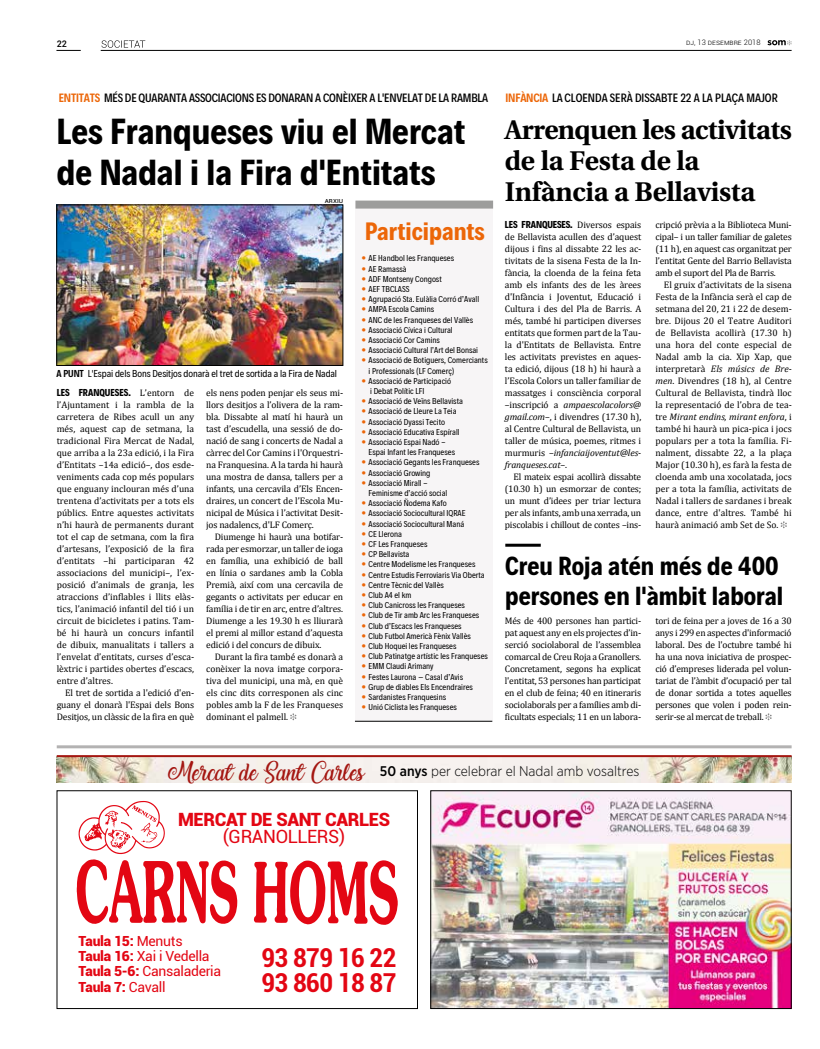
<style>
.page{position:relative;width:820px;height:1049px;background:#fff}
.page>*{position:absolute;margin:0;border:0;box-sizing:border-box;transform-origin:0 0}
.t1{font:700 36px/41px "Decalotype";color:#000}
.t2{font:700 27px/31px "Linguistics Pro";letter-spacing:-.01em;color:#000}
.t3{font:700 condensed 26.1px/24.6px "Roboto";letter-spacing:-.02em;color:#e30613}
.t4{font:700 26px/30px "Decalotype";color:#000}
.t5{font:700 25px "Decalotype";color:#ec6608}
.t6{font:900 18.3px "Roboto";letter-spacing:-.02em;color:#e30613}
.t7{font:18.3px "Roboto";letter-spacing:-.02em;color:#e30613}
.t8{font:300 14px "Gotham Narrow";color:#000}
.t9{font:13.9px/15.3px "Roboto";letter-spacing:-.02em;color:#e30613}
.t10{font:500 12px "Decalotype";letter-spacing:-.015em;color:#000}
.t11{font:10px "Decalotype";letter-spacing:-.01em;color:#000}
.t12{font:700 10px "Decalotype";letter-spacing:-.005em;color:#000}
.t13{font:9.5px/12px "Cambria";letter-spacing:-.015em;color:#000;text-align:justify}
.t14{font:500 9px "Roboto";color:#000}
.t15{font:8.5px/10.2px "Decalotype";color:#000}
.t16{font:300 7.5px "Roboto";color:#000}
.t17{font:7px "Roboto";color:#000}
.s1{font-weight:600;color:#ec6608}
.s2{font-weight:600}
.s3{font-family:"Cambria";font-weight:400;font-size:9.5px}
.s4{font-style:italic}
.s5{font-family:"Laughing and Smiling";font-weight:400;font-size:18.1px;color:#a41611}
.s6{font-weight:500}
.s7{font-weight:900}
</style>
<div class="page">
<svg style="left:767px;top:40px;width:24px;height:5px"></svg>
<svg style="left:101px;top:40px;width:44px;height:8px"></svg>
<hr style="left:101px;top:50px;width:690px;height:1px;background:#000">
<svg style="left:56px;top:50px;width:25px;height:1px"></svg>
<img style="left:57px;top:757px;width:734px;height:25px">
<hr style="left:57px;top:745px;width:734px;height:3px;background:#b3b2b2">
<img style="left:432px;top:792px;width:357px;height:215px">
<div style="left:430px;top:790px;width:361px;height:219px;border:1px solid #000"></div>
<svg style="left:254px;top:860px;width:143px;height:65px"></svg>
<svg style="left:77px;top:801px;width:160px;height:123px"></svg>
<div style="left:57px;top:790px;width:360px;height:219px;border:1px solid #000"></div>
<hr style="left:57px;top:755px;width:734px;height:2px;background:#a41611">
<img style="left:58px;top:207px;width:283px;height:157px">
<div style="left:56px;top:205px;width:287px;height:161px;border:1px solid #000"></div>
<svg style="left:290px;top:713px;width:6px;height:7px"></svg>
<svg style="left:780px;top:521px;width:6px;height:7px"></svg>
<svg style="left:765px;top:713px;width:6px;height:7px"></svg>
<hr style="left:505px;top:544px;width:35px;height:3px;background:#000">
<div style="left:355px;top:201px;width:138px;height:519px;background:#f7f5f6"></div>
<div style="left:355px;top:201px;width:138px;height:8px;background:#9d9d9c"></div>
<hr style="left:355px;top:721px;width:137px;height:1px;background:#000">
<p class="t14" style="left:57px;top:37px;width:12px">22</p>
<p class="t16" style="left:685px;top:37px;width:76px">dj, 13 DESEMBRE 2018</p>
<p class="t10" style="left:59px;top:89px;width:430px"><span class="s1">ENTITATS</span> MÉS DE QUARANTA ASSOCIACIONS ES DONARAN A CONÈIXER A L'ENVELAT DE LA RAMBLA</p>
<h1 class="t1" style="left:57px;top:109px;width:410px">Les Franqueses viu el Mercat de Nadal i la Fira d'Entitats</h1>
<p class="t17" style="left:324px;top:195px;width:20px">arxiu</p>
<p class="t11" style="left:56px;top:367px;width:282px"><span class="s2">A PUNT</span> L'Espai dels Bons Desitjos donarà el tret de sortida a la Fira de Nadal</p>
<p class="t13" style="left:206px;top:387px;width:138px">els nens poden penjar els seus mi&shy;llors desitjos a l’olivera de la ram&shy;bla. Dissabte al matí hi haurà un tast d’escudella, una sessió de do&shy;nació de sang i concerts de Nadal a càrrec del Cor Camins i l'Orquestri&shy;na Franquesina. A la tarda hi haurà una mostra de dansa, tallers per a infants, una cercavila d’Els Encen&shy;draires, un concert de l’Escola Mu&shy;nicipal de Música i l’activitat Desit&shy;jos nadalencs, d'LF Comerç.</p>
<p class="t13" style="left:206px;top:531px;width:138px;text-indent:9px">Diumenge hi haurà una botifar&shy;rada per esmorzar, un taller de ioga en família, una exhibició de ball en línia o sardanes amb la Cobla Premià, així com una cercavila de gegants o activitats per educar en família i de tir en arc, entre d’altres.<br>Diumenge a les 19.30 h es lliurarà el premi al millor estand d’aquesta edició i del concurs de dibuix.</p>
<p class="t13" style="left:206px;top:651px;width:138px;text-indent:9px">Durant la fira també es donarà a conèixer la nova imatge corpora&shy;tiva del municipi, una mà, en què els cinc dits corresponen als cinc pobles amb la F de les Franqueses dominant el palmell.</p>
<p class="t12" style="left:57px;top:386px;width:139px">LES FRANQUESES. <span class="s3">L’entorn de</span></p>
<p class="t13" style="left:57px;top:399px;width:139px">l’Ajuntament i la rambla de la carretera de Ribes acull un any més, aquest cap de setmana, la tradicional Fira Mercat de Nadal, que arriba a la 23a edició, i la Fira d’Entitats –14a edició–, dos esde&shy;veniments cada cop més populars que enguany inclouran més d’una trentena d’activitats per a tots els públics. Entre aquestes activitats n’hi haurà de permanents durant tot el cap de setmana, com la fira d’artesans, l’exposició de la fira d’entitats –hi participaran 42 associacions del municipi–, l’ex&shy;posició d’animals de granja, les atraccions d’inflables i llits elàs&shy;tics, l’animació infantil del tió i un circuit de bicicletes i patins. Tam&shy;bé hi haurà un concurs infantil de dibuix, manualitats i tallers a l’envelat d’entitats, curses d’esca&shy;lèxtric i partides obertes d’escacs, entre d’altres.</p>
<p class="t13" style="left:57px;top:687px;width:139px;text-indent:9px">El tret de sortida a l'edició d'en&shy;guany el donarà l'Espai dels Bons Desitjos, un clàssic de la fira en què</p>
<h3 class="t5" style="left:365px;top:213px;width:121px">Participants</h3>
<p class="t15" style="left:368px;top:253px;width:121px">AE Handbol les Franqueses<br>AE Ramassà<br>ADF Montseny Congost<br>AEF TBCLASS<br>Agrupació Sta. Eulàlia Corró d’Avall<br>AMPA Escola Camins<br>ANC de les Franqueses del Vallès<br>Associació Cívica i Cultural<br>Associació Cor Camins<br>Associació Cultural l’Art del Bonsai<br>Associació de Botiguers, Comerciants i Professionals (LF Comerç)<br>Associació de Participació<br>i Debat Polític LFI<br>Associació de Veïns Bellavista<br>Associació de Lleure La Teia<br>Associació Dyassi Tecito<br>Associació Educativa Espírall<br>Associació Espai Nadó -<br>Espai Infant les Franqueses<br>Associació Gegants les Franqueses<br>Associació Growing<br>Associació Mirall -<br>Feminisme d’acció social<br>Associació Ñodema Kafo<br>Associació Sociocultural IQRAE<br>Associació Sociocultural Maná<br>CE Llerona<br>CF Les Franqueses<br>CP Bellavista<br>Centre Modelisme les Franqueses<br>Centre Estudis Ferroviaris Via Oberta<br>Centre Tècnic del Vallès<br>Club A4 el km<br>Club Canicross les Franqueses<br>Club de Tir amb Arc les Franqueses<br>Club d’Escacs les Franqueses<br>Club Futbol Americà Fènix Vallès<br>Club Hoquei les Franqueses<br>Club Patinatge artístic les Franqueses<br>EMM Claudi Arimany<br>Festes Laurona – Casal d’Avis<br>Grup de diables Els Encendraires<br>Sardanistes Franquesins<br>Unió Ciclista les Franqueses</p>
<p class="t10" style="left:505px;top:89px;width:273px"><span class="s1">INFÀNCIA</span> LA CLOENDA SERÀ DISSABTE 22 A LA PLAÇA MAJOR</p>
<h2 class="t2" style="left:504px;top:113px;width:288px">Arrenquen les activitats de la Festa de la<br>Infància a Bellavista</h2>
<p class="t12" style="left:504px;top:218px;width:138px">LES FRANQUESES. <span class="s3">Diversos espais</span></p>
<p class="t13" style="left:504px;top:231px;width:138px">de Bellavista acullen des d’aquest dijous i fins al dissabte 22 les ac&shy;tivitats de la sisena Festa de la In&shy;fància, la cloenda de la feina feta amb els infants des de les àrees d'Infància i Joventut, Educació i Cultura i des del Pla de Barris. A més, també hi participen diverses entitats que formen part de la Tau&shy;la d'Entitats de Bellavista. Entre les activitats previstes en aques&shy;ta edició, dijous (18 h) hi haurà a l’Escola Colors un taller familiar de massatges i consciència corporal –inscripció a <span class="s4">ampaescolacolors@ gmail.com</span>–, i divendres (17.30 h), al Centre Cultural de Bellavista, un taller de música, poemes, ritmes i murmuris –<span class="s4">infanciaijoventut@les&shy;franqueses.cat</span>–.</p>
<p class="t13" style="left:504px;top:471px;width:138px;text-indent:9px">El mateix espai acollirà dissabte (10.30 h) un esmorzar de contes; un munt d’idees per triar lectura per als infants, amb una xerrada, un piscolabis i chillout de contes –ins-</p>
<p class="t13" style="left:655px;top:219px;width:138px">cripció prèvia a la Biblioteca Muni&shy;cipal– i un taller familiar de galetes (11 h), en aquest cas organitzat per l’entitat Gente del Barrio Bellavista amb el suport del Pla de Barris.</p>
<p class="t13" style="left:655px;top:279px;width:138px;text-indent:9px">El gruix d’activitats de la sisena Festa de la Infància serà el cap de setmana del 20, 21 i 22 de desem&shy;bre. Dijous 20 el Teatre Auditori de Bellavista acollirà (17.30 h) una hora del conte especial de Nadal amb la cia. Xip Xap, que interpretarà <span class="s4">Els músics de Bre&shy;men</span>. Divendres (18 h), al Centre Cultural de Bellavista, tindrà lloc la representació de l’obra de tea&shy;tre <span class="s4">Mirant endins, mirant enfora</span>, i també hi haurà un pica-pica i jocs populars per a tota la família. Fi&shy;nalment, dissabte 22, a la plaça Major (10.30 h), es farà la festa de cloenda amb una xocolatada, jocs per a tota la família, activitats de Nadal i tallers de sardanes i break dance, entre d'altres. També hi haurà animació amb Set de So.</p>
<h3 class="t4" style="left:505px;top:549px;width:279px">Creu Roja atén més de 400 persones en l'àmbit laboral</h3>
<p class="t13" style="left:504px;top:615px;width:138px">Més de 400 persones han partici&shy;pat aquest any en els projectes d’in&shy;serció sociolaboral de l’assemblea comarcal de Creu Roja a Granollers.<br>Concretament, segons ha explicat l'entitat, 53 persones han participat en el club de feina; 40 en itineraris sociolaborals per a famílies amb di&shy;ficultats especials; 11 en un labora-</p>
<p class="t13" style="left:655px;top:615px;width:138px">tori de feina per a joves de 16 a 30 anys i 299 en aspectes d'informació laboral. Des de l'octubre també hi ha una nova iniciativa de prospec&shy;ció d’empreses liderada pel volun&shy;tariat de l’àmbit d’ocupació per tal de donar sortida a totes aquelles persones que volen i poden rein&shy;serir-se al mercat de treball.</p>
<h3 class="t8" style="left:167px;top:762px;width:473px"><span class="s5">Mercat de Sant Carles</span> <span class="s6">50 anys</span> per celebrar el Nadal amb vosaltres</h3>
<h3 class="t6" style="left:178px;top:807px;width:213px">MERCAT DE SANT CARLES</h3>
<h3 class="t7" style="left:223px;top:824px;width:124px">(GRANOLLERS)</h3>
<h3 class="t9" style="left:79px;top:933px;width:144px"><span class="s7">Taula 15:</span> Menuts<br><span class="s7">Taula 16:</span> Xai i Vedella<br><span class="s7">Taula 5-6:</span> Cansaladeria<br><span class="s7">Taula 7:</span> Cavall</h3>
<h3 class="t3" style="left:261px;top:944px;width:136px">93 879 16 22<br>93 860 18 87</h3>
</div>
